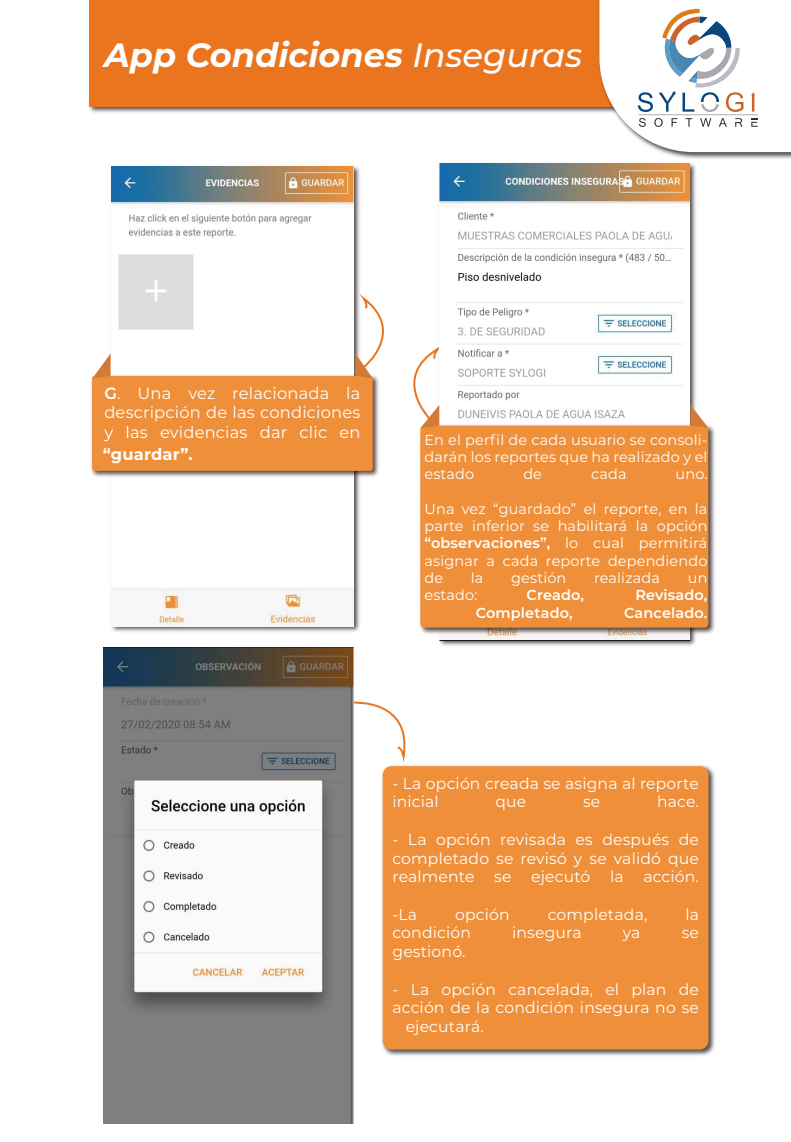
<style>
.page{position:relative;width:791px;height:1142px;background:#fff}
.page>*{position:absolute;margin:0;border:0;box-sizing:border-box;transform-origin:0 0}
.t1{font:italic 700 33.6px "Montserrat";color:#fff}
.t2{font:16.28px/19.5px "Montserrat";letter-spacing:.01em;color:#fff;text-align:justify}
.t3{font:700 16.28px "Montserrat";letter-spacing:.01em;color:#fff}
.t4{font:15.6px/18.7px "Montserrat";letter-spacing:.01em;color:#fff}
.t5{font:14.44px/17.3px "Montserrat";letter-spacing:.01em;color:#fff;text-align:justify}
.t6{font:600 14.44px "Montserrat";letter-spacing:.01em;color:#fff}
.s1{font-weight:500}
.s2{font-weight:600}
</style>
<div class="page">
<img style="left:89px;top:0;width:507px;height:113px">
<div style="left:90px;top:0;width:700px;height:106px;background:#ea751e"></div>
<img style="left:596px;top:106px;width:194px;height:53px">
<svg style="left:599px;top:0;width:191px;height:152px"></svg>
<svg style="left:353px;top:698px;width:53px;height:58px"></svg>
<img style="left:111px;top:166px;width:251px;height:466px">
<img style="left:111px;top:166px;width:243px;height:460px">
<img style="left:91px;top:372px;width:288px;height:107px">
<div style="left:92px;top:376px;width:280px;height:95px;background:#ef8f39;border-radius:3px"></div>
<svg style="left:92px;top:353px;width:19px;height:25px"></svg>
<img style="left:439px;top:163px;width:257px;height:483px">
<img style="left:439px;top:164px;width:250px;height:476px">
<img style="left:420px;top:422px;width:295px;height:214px">
<div style="left:420px;top:425px;width:288px;height:202px;background:#ef8f39;border-radius:4px"></div>
<svg style="left:355px;top:299px;width:84px;height:129px"></svg>
<svg style="left:690px;top:405px;width:18px;height:23px"></svg>
<img style="left:103px;top:647px;width:250px;height:475px">
<img style="left:382px;top:765px;width:333px;height:291px">
<div style="left:382px;top:766px;width:326px;height:283px;background:#ef8f39;border-radius:9px"></div>
<h1 class="t1" style="left:104px;top:30px;width:479px">App Condiciones <span class="s1">Inseguras</span></h1>
<p class="t2" style="left:104px;top:382px;width:257px"><span class="s2">G</span>. Una vez relacionada la descripción de las condiciones y las evidencias dar clic en</p>
<p class="t3" style="left:103px;top:442px;width:91px">“guardar”.</p>
<p class="t5" style="left:424px;top:430px;width:284px">En el perfil de cada usuario se consoli&shy;darán los reportes que ha realizado y el estado</p>
<p class="t5" style="left:523px;top:465px;width:20px">de</p>
<p class="t5" style="left:591px;top:465px;width:37px">cada</p>
<p class="t5" style="left:675px;top:465px;width:33px">uno.</p>
<p class="t5" style="left:424px;top:499px;width:284px">Una vez “guardado” el reporte, en la parte inferior se habilitará la opción <span class="s2">“observaciones”,</span> lo cual permitirá asignar a cada reporte dependiendo de</p>
<p class="t5" style="left:471px;top:568px;width:14px">la</p>
<p class="t5" style="left:511px;top:568px;width:57px">gestión</p>
<p class="t5" style="left:594px;top:568px;width:67px">realizada</p>
<p class="t5" style="left:687px;top:568px;width:21px">un</p>
<p class="t5" style="left:424px;top:586px;width:54px">estado:</p>
<p class="t6" style="left:526px;top:585px;width:59px">Creado,</p>
<p class="t6" style="left:635px;top:585px;width:73px">Revisado,</p>
<p class="t6" style="left:475px;top:602px;width:98px">Completado,</p>
<p class="t6" style="left:624px;top:602px;width:85px">Cancelado.</p>
<p class="t4" style="left:392px;top:773px;width:308px">- La opción creada se asigna al reporte inicial</p>
<p class="t4" style="left:495px;top:791px;width:32px">que</p>
<p class="t4" style="left:583px;top:791px;width:19px">se</p>
<p class="t4" style="left:657px;top:791px;width:43px">hace.</p>
<p class="t4" style="left:392px;top:829px;width:308px;text-align:justify">- La opción revisada es después de completado se revisó y se validó que realmente</p>
<p class="t4" style="left:494px;top:866px;width:19px">se</p>
<p class="t4" style="left:531px;top:866px;width:61px">ejecutó</p>
<p class="t4" style="left:610px;top:866px;width:15px">la</p>
<p class="t4" style="left:643px;top:866px;width:57px">acción.</p>
<p class="t4" style="left:392px;top:904px;width:26px">-La</p>
<p class="t4" style="left:455px;top:904px;width:56px">opción</p>
<p class="t4" style="left:547px;top:904px;width:101px">completada,</p>
<p class="t4" style="left:685px;top:904px;width:15px">la</p>
<p class="t4" style="left:392px;top:922px;width:80px">condición</p>
<p class="t4" style="left:512px;top:922px;width:71px">insegura</p>
<p class="t4" style="left:622px;top:922px;width:19px">ya</p>
<p class="t4" style="left:681px;top:922px;width:19px">se</p>
<p class="t4" style="left:392px;top:941px;width:74px">gestionó.</p>
<p class="t4" style="left:392px;top:979px;width:308px">- La opción cancelada, el plan de acción de la condición insegura no se</p>
<p class="t4" style="left:405px;top:1016px;width:80px">ejecutará.</p>
</div>
